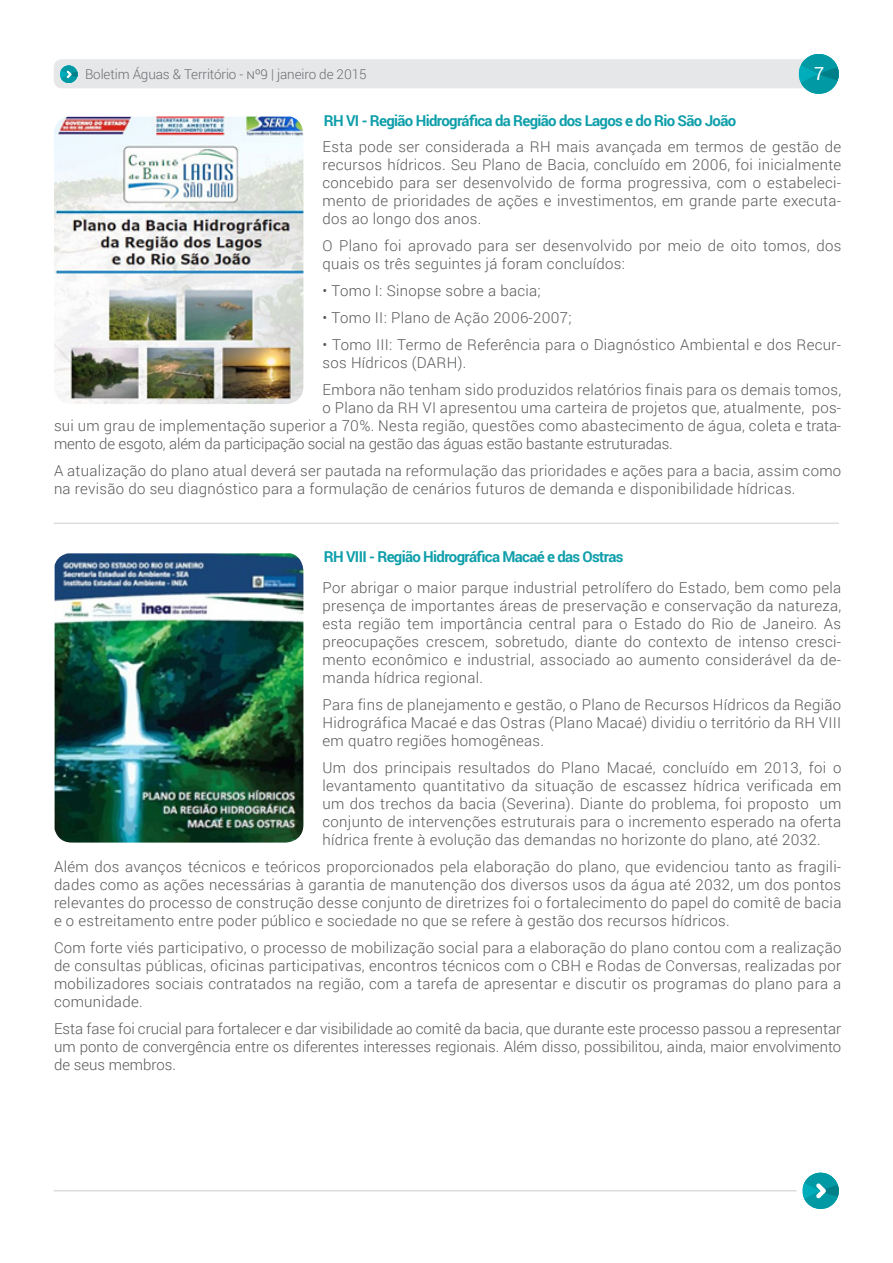
<style>
.page{position:relative;width:893px;height:1263px;background:#fff}
.page>*{position:absolute;margin:0;border:0;box-sizing:border-box;transform-origin:0 0}
.t1{font:18px "Roboto";color:#fff}
.Texto_Corrido{font:300 15px/18px "Roboto";letter-spacing:.02em;color:#57585a;text-align:justify}
.Lista_fundo_azul{font:700 15px "Roboto";letter-spacing:-.045em;color:#0f9faa}
.Texto_Corrido-2{font:300 15px "Roboto";letter-spacing:-.01em;color:#57585a}
.t2{font:300 13.5px "Roboto";letter-spacing:-.01em;color:#6c6d70}
</style>
<div class="page">
<div style="left:54px;top:59px;width:783px;height:29px;background:#e6e7e9;border-radius:9px"></div>
<svg style="left:799px;top:54px;width:40px;height:40px"></svg>
<svg style="left:60px;top:65px;width:18px;height:18px"></svg>
<svg style="left:803px;top:1173px;width:36px;height:36px"></svg>
<hr style="left:54px;top:1190px;width:743px;height:1px;background:#dcdddf">
<hr style="left:54px;top:523px;width:785px;height:1px;background:#dcdddf">
<img style="left:54px;top:117px;width:249px;height:287px">
<img style="left:55px;top:553px;width:248px;height:289px">
<p class="t2" style="left:85px;top:65px;width:283px">Boletim Águas &amp; Território - nº9 | janeiro de 2015</p>
<p class="t1" style="left:814px;top:61px;width:12px">7</p>
<p class="Lista_fundo_azul" style="left:324px;top:111px;width:414px">RH VI - Região Hidrográfica da Região dos Lagos e do Rio São João</p>
<p class="Texto_Corrido" style="left:323px;top:137px;width:520px">Esta pode ser considerada a RH mais avançada em termos de gestão de recursos hídricos. Seu Plano de Bacia, concluído em 2006, foi inicialmente concebido para ser desenvolvido de forma progressiva, com o estabeleci&shy;mento de prioridades de ações e investimentos, em grande parte executa&shy;dos ao longo dos anos.</p>
<p class="Texto_Corrido" style="left:323px;top:236px;width:520px">O Plano foi aprovado para ser desenvolvido por meio de oito tomos, dos quais os três seguintes já foram concluídos:</p>
<p class="Texto_Corrido" style="left:323px;top:281px;width:220px">• Tomo I: Sinopse sobre a bacia;</p>
<p class="Texto_Corrido" style="left:323px;top:308px;width:251px">• Tomo II: Plano de Ação 2006-2007;</p>
<p class="Texto_Corrido" style="left:323px;top:335px;width:520px">• Tomo III: Termo de Referência para o Diagnóstico Ambiental e dos Recur&shy;sos Hídricos (DARH).</p>
<p class="Texto_Corrido" style="left:323px;top:380px;width:520px">Embora não tenham sido produzidos relatórios finais para os demais tomos,</p>
<p class="Texto_Corrido" style="left:323px;top:398px;width:520px">o Plano da RH VI apresentou uma carteira de projetos que, atualmente, pos-</p>
<p class="Texto_Corrido" style="left:54px;top:416px;width:789px">sui um grau de implementação superior a 70%. Nesta região, questões como abastecimento de água, coleta e trata-</p>
<p class="Texto_Corrido-2" style="left:54px;top:433px;width:620px">mento de esgoto, além da participação social na gestão das águas estão bastante estruturadas.</p>
<p class="Texto_Corrido" style="left:54px;top:461px;width:789px">A atualização do plano atual deverá ser pautada na reformulação das prioridades e ações para a bacia, assim como na revisão do seu diagnóstico para a formulação de cenários futuros de demanda e disponibilidade hídricas.</p>
<p class="Lista_fundo_azul" style="left:324px;top:546px;width:301px">RH VIII - Região Hidrográfica Macaé e das Ostras</p>
<p class="Texto_Corrido" style="left:323px;top:578px;width:520px">Por abrigar o maior parque industrial petrolífero do Estado, bem como pela presença de importantes áreas de preservação e conservação da natureza, esta região tem importância central para o Estado do Rio de Janeiro. As preocupações crescem, sobretudo, diante do contexto de intenso cresci&shy;mento econômico e industrial, associado ao aumento considerável da de&shy;manda hídrica regional.</p>
<p class="Texto_Corrido" style="left:323px;top:695px;width:520px">Para fins de planejamento e gestão, o Plano de Recursos Hídricos da Região Hidrográfica Macaé e das Ostras (Plano Macaé) dividiu o território da RH VIII em quatro regiões homogêneas.</p>
<p class="Texto_Corrido" style="left:323px;top:758px;width:520px">Um dos principais resultados do Plano Macaé, concluído em 2013, foi o levantamento quantitativo da situação de escassez hídrica verificada em um dos trechos da bacia (Severina). Diante do problema, foi proposto um conjunto de intervenções estruturais para o incremento esperado na oferta hídrica frente à evolução das demandas no horizonte do plano, até 2032.</p>
<p class="Texto_Corrido" style="left:54px;top:857px;width:789px">Além dos avanços técnicos e teóricos proporcionados pela elaboração do plano, que evidenciou tanto as fragili&shy;dades como as ações necessárias à garantia de manutenção dos diversos usos da água até 2032, um dos pontos relevantes do processo de construção desse conjunto de diretrizes foi o fortalecimento do papel do comitê de bacia e o estreitamento entre poder público e sociedade no que se refere à gestão dos recursos hídricos.</p>
<p class="Texto_Corrido" style="left:54px;top:938px;width:789px">Com forte viés participativo, o processo de mobilização social para a elaboração do plano contou com a realização de consultas públicas, oficinas participativas, encontros técnicos com o CBH e Rodas de Conversas, realizadas por mobilizadores sociais contratados na região, com a tarefa de apresentar e discutir os programas do plano para a comunidade.</p>
<p class="Texto_Corrido" style="left:54px;top:1019px;width:789px">Esta fase foi crucial para fortalecer e dar visibilidade ao comitê da bacia, que durante este processo passou a representar um ponto de convergência entre os diferentes interesses regionais. Além disso, possibilitou, ainda, maior envolvimento de seus membros.</p>
</div>
